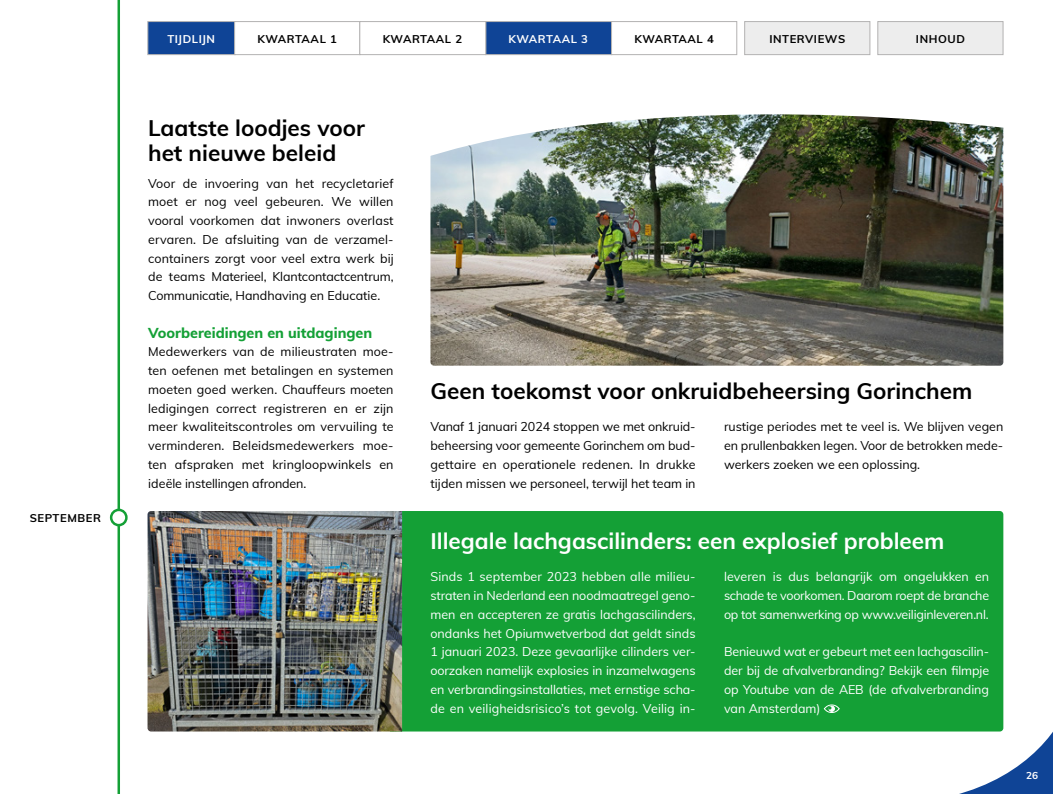
<style>
.page{position:relative;width:1053px;height:794px;background:#fff}
.page>*{position:absolute;margin:0;border:0;box-sizing:border-box;transform-origin:0 0}
.t1{font:700 22.5px/25px "Muli";color:#000}
.t2{font:700 22.5px "Muli";color:#fff}
.t3{font:800 14.38px "Muli";color:#14a036}
.t4{font:12.5px/18.8px "Muli";color:#000;text-align:justify}
.t5{font:12.5px/18.8px "Muli";letter-spacing:-.01em;color:#fff;text-align:justify}
.t6{font:700 11.25px "Muli";letter-spacing:.05em;color:#000}
.t7{font:700 11.25px "Muli";letter-spacing:.05em;color:#fff}
.t8{font:700 10px "Muli";color:#fff}
</style>
<div class="page">
<svg style="left:888px;top:719px;width:164px;height:75px"></svg>
<div style="left:402px;top:511px;width:601px;height:220px;background:#14a036"></div>
<hr style="left:117px;top:0;width:3px;height:794px;background:#14a036">
<svg style="left:111px;top:510px;width:15px;height:15px"></svg>
<div style="left:110px;top:508px;width:18px;height:18px;border:2px solid #14a036;border-radius:50%"></div>
<img style="left:430px;top:160px;width:573px;height:206px">
<img style="left:147px;top:511px;width:255px;height:220px">
<div style="left:823px;top:704px;width:16px;height:9px;border:1px solid #fff;border-radius:50%"></div>
<div style="left:828px;top:705px;width:6px;height:7px;border:1px solid #fff;border-radius:50%"></div>
<svg style="left:828px;top:706px;width:6px;height:5px"></svg>
<div style="left:744px;top:21px;width:126px;height:34px;background:#ededed;border:1px solid #b3b2b2"></div>
<div style="left:877px;top:21px;width:126px;height:34px;background:#ededed;border:1px solid #b3b2b2"></div>
<div style="left:147px;top:21px;width:88px;height:34px;background:#0f4496;border:1px solid #b3b2b2"></div>
<div style="left:234px;top:21px;width:126px;height:34px;background:#fff;border:1px solid #b3b2b2"></div>
<div style="left:485px;top:21px;width:127px;height:34px;background:#0f4496;border:1px solid #b3b2b2"></div>
<div style="left:611px;top:21px;width:126px;height:34px;background:#fff;border:1px solid #b3b2b2"></div>
<div style="left:359px;top:21px;width:127px;height:34px;background:#fff;border:1px solid #b3b2b2"></div>
<img style="left:430px;top:114px;width:574px;height:46px">
<p class="t6" style="left:30px;top:509px;width:73px">SEPTEMBER</p>
<p class="t7" style="left:167px;top:31px;width:49px">TIJDLIJN</p>
<p class="t6" style="left:257px;top:31px;width:81px">KWARTAAL 1</p>
<p class="t6" style="left:382px;top:31px;width:81px">KWARTAAL 2</p>
<p class="t7" style="left:508px;top:31px;width:81px">KWARTAAL 3</p>
<p class="t6" style="left:634px;top:31px;width:81px">KWARTAAL 4</p>
<p class="t6" style="left:769px;top:31px;width:77px">INTERVIEWS</p>
<p class="t6" style="left:915px;top:31px;width:50px">INHOUD</p>
<h1 class="t1" style="left:148px;top:114px;width:218px">Laatste loodjes voor het nieuwe beleid</h1>
<p class="t4" style="left:148px;top:173px;width:247px">Voor de invoering van het recycletarief moet er nog veel gebeuren. We willen vooral voorkomen dat inwoners overlast ervaren. De afsluiting van de verzamel&shy;containers zorgt voor veel extra werk bij de teams Materieel, Klantcontactcentrum, Communicatie, Handhaving en Educatie.</p>
<p class="t3" style="left:148px;top:322px;width:226px">Voorbereidingen en uitdagingen</p>
<p class="t4" style="left:148px;top:342px;width:247px">Medewerkers van de milieustraten moe&shy;ten oefenen met betalingen en systemen moeten goed werken. Chauffeurs moeten ledigingen correct registreren en er zijn meer kwaliteitscontroles om vervuiling te verminderen. Beleidsmedewerkers moe&shy;ten afspraken met kringloopwinkels en ideële instellingen afronden.</p>
<h1 class="t1" style="left:430px;top:377px;width:543px">Geen toekomst voor onkruidbeheersing Gorinchem</h1>
<p class="t4" style="left:430px;top:417px;width:267px">Vanaf 1 januari 2024 stoppen we met onkruid&shy;beheersing voor gemeente Gorinchem om bud&shy;gettaire en operationele redenen. In drukke tijden missen we personeel, terwijl het team in</p>
<p class="t4" style="left:724px;top:417px;width:281px">rustige periodes met te veel is. We blijven vegen en prullenbakken legen. Voor de betrokken mede&shy;werkers zoeken we een oplossing.</p>
<h1 class="t2" style="left:430px;top:524px;width:515px">Illegale lachgascilinders: een explosief probleem</h1>
<p class="t5" style="left:430px;top:567px;width:267px">Sinds 1 september 2023 hebben alle milieu&shy;straten in Nederland een noodmaatregel geno&shy;men en accepteren ze gratis lachgascilinders, ondanks het Opiumwetverbod dat geldt sinds 1 januari 2023. Deze gevaarlijke cilinders ver&shy;oorzaken namelijk explosies in inzamelwagens en verbrandingsinstallaties, met ernstige scha&shy;de en veiligheidsrisico’s tot gevolg. Veilig in-</p>
<p class="t5" style="left:724px;top:567px;width:267px">leveren is dus belangrijk om ongelukken en schade te voorkomen. Daarom roept de branche op tot samenwerking op www.veiliginleveren.nl.</p>
<p class="t5" style="left:724px;top:642px;width:267px">Benieuwd wat er gebeurt met een lachgascilin&shy;der bij de afvalverbranding? Bekijk een filmpje op Youtube van de AEB (de afvalverbranding van Amsterdam)</p>
<p class="t8" style="left:1025px;top:768px;width:14px">26</p>
</div>
